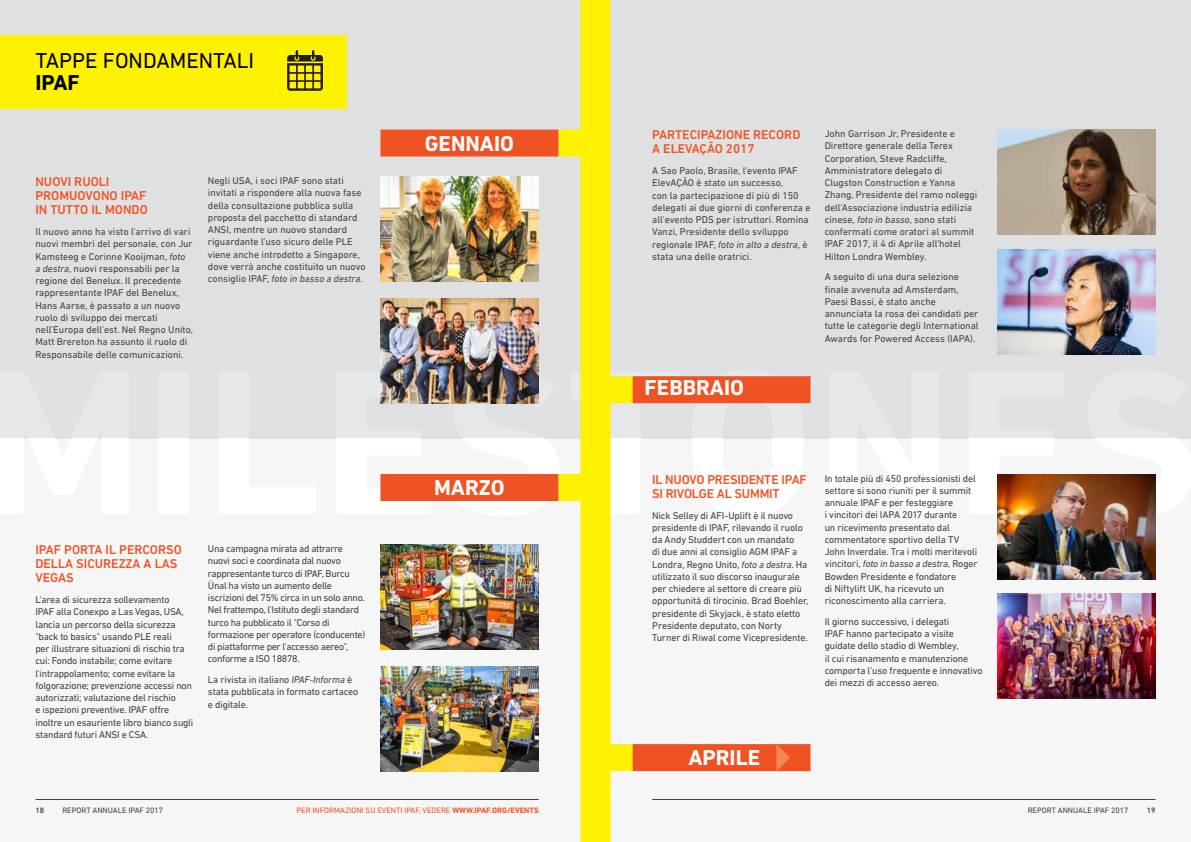
<style>
.page{position:relative;width:1191px;height:842px;background:#fff}
.page>*{position:absolute;margin:0;border:0;box-sizing:border-box;transform-origin:0 0}
.t1{font:700 22px "DIN Next LT Pro";color:#fff}
.t2{font:22px "DIN Next LT Pro";color:#000}
.t3{font:700 22px "DIN Next LT Pro";color:#000}
.t4{font:500 13px/14px "DIN Next LT Pro";color:#f05323}
.t5{font:10px/12.2px "DIN Next LT Pro";letter-spacing:-.01em;color:#414042}
.t6{font:10px/12.3px "DIN Next LT Pro";letter-spacing:-.03em;color:#414042}
.t7{font:8px "DIN Next LT Pro";color:#f05323}
.t8{font:8px "DIN Next LT Pro";color:#414042}
.t9{font:500 8px "DIN Next LT Pro";color:#414042}
.s1{font-style:italic}
.s2{font-weight:700}
</style>
<div class="page">
<div style="left:0;top:439px;width:1191px;height:403px;background:#f6f6f6"></div>
<div style="left:0;top:0;width:1191px;height:439px;background:#dfe0e1"></div>
<div style="left:580px;top:0;width:30px;height:842px;background:#fff200"></div>
<div style="left:558px;top:130px;width:37px;height:27px;background:#fff200"></div>
<div style="left:558px;top:474px;width:37px;height:27px;background:#fff200"></div>
<div style="left:595px;top:744px;width:37px;height:27px;background:#fff200"></div>
<div style="left:595px;top:376px;width:37px;height:27px;background:#fff200"></div>
<img style="left:380px;top:298px;width:159px;height:105px">
<img style="left:380px;top:545px;width:159px;height:105px">
<img style="left:380px;top:666px;width:159px;height:105px">
<img style="left:380px;top:177px;width:159px;height:105px">
<img style="left:997px;top:249px;width:158px;height:105px">
<img style="left:997px;top:593px;width:158px;height:105px">
<img style="left:997px;top:130px;width:158px;height:105px">
<img style="left:997px;top:474px;width:158px;height:105px">
<div style="left:0;top:35px;width:347px;height:74px;background:#fff200"></div>
<svg style="left:287px;top:50px;width:36px;height:41px"></svg>
<div style="left:632px;top:376px;width:178px;height:27px;background:#f05323"></div>
<div style="left:632px;top:744px;width:178px;height:27px;background:#f05323"></div>
<div style="left:380px;top:130px;width:178px;height:27px;background:#f05323"></div>
<div style="left:380px;top:474px;width:178px;height:27px;background:#f05323"></div>
<svg style="left:776px;top:744px;width:14px;height:27px"></svg>
<hr style="left:35px;top:799px;width:504px;height:1px;background:#414042">
<hr style="left:652px;top:799px;width:503px;height:1px;background:#414042">
<h1 class="t2" style="left:35px;top:48px;width:220px">TAPPE FONDAMENTALI</h1>
<h1 class="t3" style="left:35px;top:70px;width:46px">IPAF</h1>
<h2 class="t4" style="left:35px;top:175px;width:114px">NUOVI RUOLI<br>PROMUOVONO IPAF<br>IN TUTTO IL MONDO</h2>
<p class="t5" style="left:35px;top:226px;width:159px">Il nuovo anno ha visto l'arrivo di vari nuovi membri del personale, con Jur Kamsteeg e Corinne Kooijman, <span class="s1">foto<br>a destra</span>, nuovi responsabili per la regione del Benelux. Il precedente rappresentante IPAF del Benelux, Hans Aarse, è passato a un nuovo ruolo di sviluppo dei mercati nell'Europa dell'est. Nel Regno Unito, Matt Brereton ha assunto il ruolo di Responsabile delle comunicazioni.</p>
<p class="t5" style="left:208px;top:175px;width:159px">Negli USA, i soci IPAF sono stati invitati a rispondere alla nuova fase della consultazione pubblica sulla proposta del pacchetto di standard ANSI, mentre un nuovo standard riguardante l'uso sicuro delle PLE viene anche introdotto a Singapore, dove verrà anche costituito un nuovo consiglio IPAF, <span class="s1">foto in basso a destra</span>.</p>
<h2 class="t4" style="left:35px;top:543px;width:148px">IPAF PORTA IL PERCORSO<br>DELLA SICUREZZA A LAS<br>VEGAS</h2>
<p class="t5" style="left:35px;top:593px;width:159px">L'area di sicurezza sollevamento<br>IPAF alla Conexpo a Las Vegas, USA, lancia un percorso della sicurezza "back to basics" usando PLE reali<br>per illustrare situazioni di rischio tra cui: Fondo instabile; come evitare l'intrappolamento; come evitare la folgorazione; prevenzione accessi non autorizzati; valutazione del rischio<br>e ispezioni preventive. IPAF offre inoltre un esauriente libro bianco sugli standard futuri ANSI e CSA.</p>
<p class="t6" style="left:208px;top:542px;width:159px">Una campagna mirata ad attrarre nuovi soci e coordinata dal nuovo rappresentante turco di IPAF, Burcu Ünal ha visto un aumento delle iscrizioni del 75% circa in un solo anno.<br>Nel frattempo, l'Istituto degli standard turco ha pubblicato il "Corso di formazione per operatore (conducente) di piattaforme per l'accesso aereo", conforme a ISO 18878.</p>
<p class="t5" style="left:208px;top:673px;width:152px">La rivista in italiano <span class="s1">IPAF-Informa</span> è stata pubblicata in formato cartaceo e digitale.</p>
<h1 class="t1" style="left:425px;top:130px;width:91px">GENNAIO</h1>
<h1 class="t1" style="left:434px;top:475px;width:72px">MARZO</h1>
<h2 class="t4" style="left:652px;top:128px;width:150px">PARTECIPAZIONE RECORD<br>A ELEVAÇÃO 2017</h2>
<p class="t5" style="left:652px;top:164px;width:160px">A Sao Paolo, Brasile, l'evento IPAF ElevAÇÃO è stato un successo,<br>con la partecipazione di più di 150 delegati ai due giorni di conferenza e all'evento PDS per istruttori. Romina Vanzi, Presidente dello sviluppo regionale IPAF, <span class="s1">foto in alto a destra</span>, è stata una delle oratrici.</p>
<p class="t5" style="left:824px;top:127px;width:154px">John Garrison Jr, Presidente e<br>Direttore generale della Terex<br>Corporation, Steve Radcliffe,<br>Amministratore delegato di<br>Clugston Construction e Yanna<br>Zhang, Presidente del ramo noleggi dell'Associazione industria edilizia cinese, <span class="s1">foto in basso</span>, sono stati confermati come oratori al summit<br>IPAF 2017, il 4 di Aprile all'hotel<br>Hilton Londra Wembley.</p>
<p class="t5" style="left:824px;top:271px;width:155px">A seguito di una dura selezione finale avvenuta ad Amsterdam, Paesi Bassi, è stato anche annunciata la rosa dei candidati per tutte le categorie degli International Awards for Powered Access (IAPA).</p>
<h1 class="t1" style="left:644px;top:375px;width:101px">FEBBRAIO</h1>
<h2 class="t4" style="left:652px;top:472px;width:156px">IL NUOVO PRESIDENTE IPAF<br>SI RIVOLGE AL SUMMIT</h2>
<p class="t5" style="left:652px;top:509px;width:158px">Nick Selley di AFI-Uplift è il nuovo presidente di IPAF, rilevando il ruolo da Andy Studdert con un mandato<br>di due anni al consiglio AGM IPAF a Londra, Regno Unito, <span class="s1">foto a destra</span>. Ha utilizzato il suo discorso inaugurale per chiedere al settore di creare più opportunità di tirocinio. Brad Boehler, presidente di Skyjack, è stato eletto Presidente deputato, con Norty Turner di Riwal come Vicepresidente.</p>
<p class="t5" style="left:824px;top:472px;width:154px">In totale più di 450 professionisti del settore si sono riuniti per il summit annuale IPAF e per festeggiare<br>i vincitori dei IAPA 2017 durante<br>un ricevimento presentato dal commentatore sportivo della TV John Inverdale. Tra i molti meritevoli vincitori, <span class="s1">foto in basso a destra</span>, Roger Bowden Presidente e fondatore<br>di Niftylift UK, ha ricevuto un riconoscimento alla carriera.</p>
<p class="t5" style="left:824px;top:615px;width:159px">Il giorno successivo, i delegati<br>IPAF hanno partecipato a visite guidate dello stadio di Wembley,<br>il cui risanamento e manutenzione comporta l'uso frequente e innovativo dei mezzi di accesso aereo.</p>
<h1 class="t1" style="left:688px;top:745px;width:73px">APRILE</h1>
<p class="t9" style="left:35px;top:805px;width:10px">18</p>
<p class="t8" style="left:62px;top:805px;width:102px">REPORT ANNUALE IPAF 2017</p>
<p class="t8" style="left:1027px;top:805px;width:102px">REPORT ANNUALE IPAF 2017</p>
<p class="t9" style="left:1146px;top:805px;width:10px">19</p>
<p class="t7" style="left:296px;top:805px;width:244px">PER INFORMAZIONI SU EVENTI IPAF, VEDERE <span class="s2">WWW.IPAF.ORG/EVENTS</span></p>
</div>
